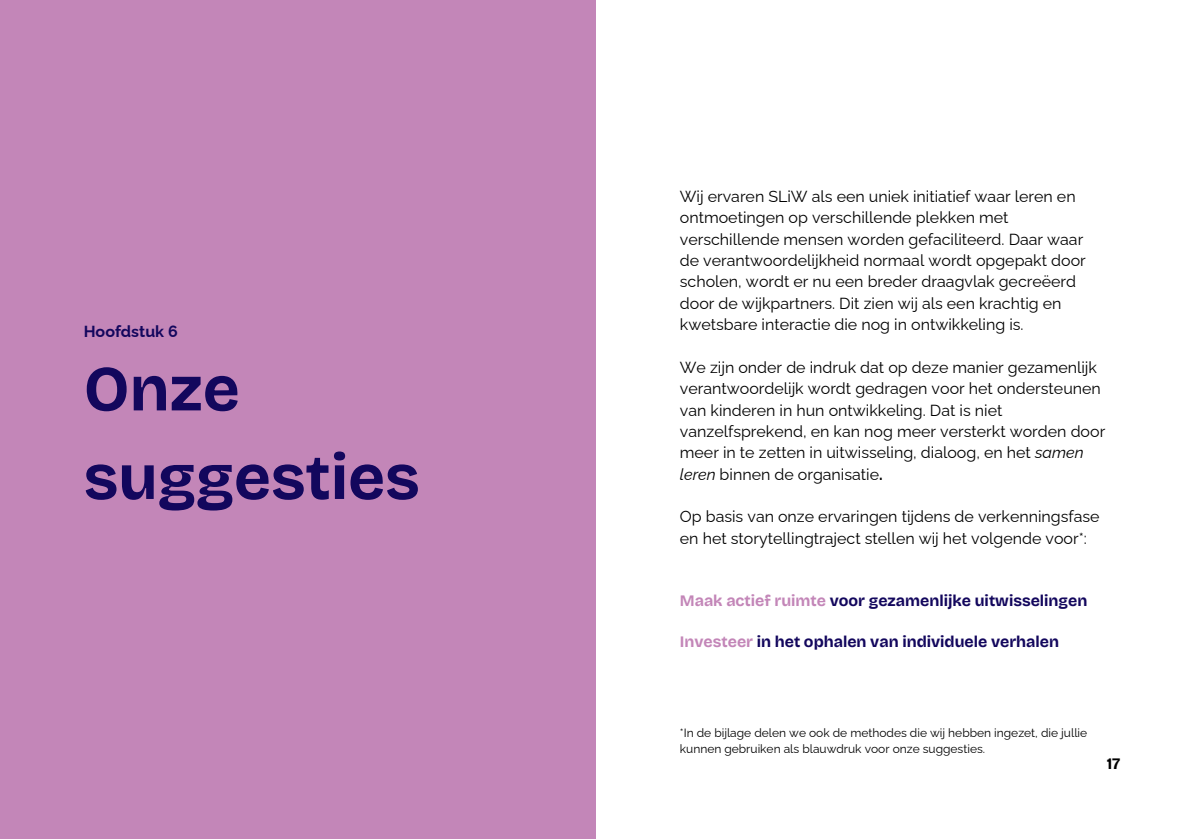
<style>
.page{position:relative;width:1190px;height:839px;background:#fff}
.page>*{position:absolute;margin:0;border:0;box-sizing:border-box;transform-origin:0 0}
.t1{font:700 64px/88.4px "Bricolage Grotesque";color:#13075d}
.t2{font:16px/21.4px "Raleway";color:#000}
.t3{font:700 16px "Bricolage Grotesque";color:#13075d}
.t4{font:700 16px "Raleway";color:#13075d}
.t5{font:700 16px "Bricolage Grotesque";color:#000}
.t6{font:12px/16px "Raleway";color:#000}
.s1{font-style:italic}
.s2{font-weight:700}
.s3{color:#c386b8}
</style>
<div class="page">
<div style="left:0;top:0;width:595px;height:838px;background:#c386b8"></div>
<p class="t4" style="left:84px;top:322px;width:95px">Hoofdstuk 6</p>
<h1 class="t1" style="left:84px;top:345px;width:337px">Onze suggesties</h1>
<p class="t2" style="left:680px;top:186px;width:407px">Wij ervaren SLiW als een uniek initiatief waar leren en ontmoetingen op verschillende plekken met verschillende mensen worden gefaciliteerd. Daar waar de verantwoordelijkheid normaal wordt opgepakt door scholen, wordt er nu een breder draagvlak gecreëerd door de wijkpartners. Dit zien wij als een krachtig en kwetsbare interactie die nog in ontwikkeling is.</p>
<p class="t2" style="left:680px;top:356px;width:427px">We zijn onder de indruk dat op deze manier gezamenlijk verantwoordelijk wordt gedragen voor het ondersteunen van kinderen in hun ontwikkeling. Dat is niet vanzelfsprekend, en kan nog meer versterkt worden door meer in te zetten in uitwisseling, dialoog, en het <span class="s1">samen leren</span> binnen de organisatie<span class="s2">.</span></p>
<p class="t2" style="left:680px;top:506px;width:421px">Op basis van onze ervaringen tijdens de verkenningsfase en het storytellingtraject stellen wij het volgende voor*:</p>
<p class="t3" style="left:680px;top:591px;width:409px"><span class="s3">Maak actief ruimte</span> voor gezamenlijke uitwisselingen</p>
<p class="t3" style="left:680px;top:632px;width:381px"><span class="s3">Investeer</span> in het ophalen van individuele verhalen</p>
<p class="t6" style="left:680px;top:724px;width:409px">*In de bijlage delen we ook de methodes die wij hebben ingezet, die jullie kunnen gebruiken als blauwdruk voor onze suggesties.</p>
<p class="t5" style="left:1107px;top:753px;width:15px">17</p>
</div>
